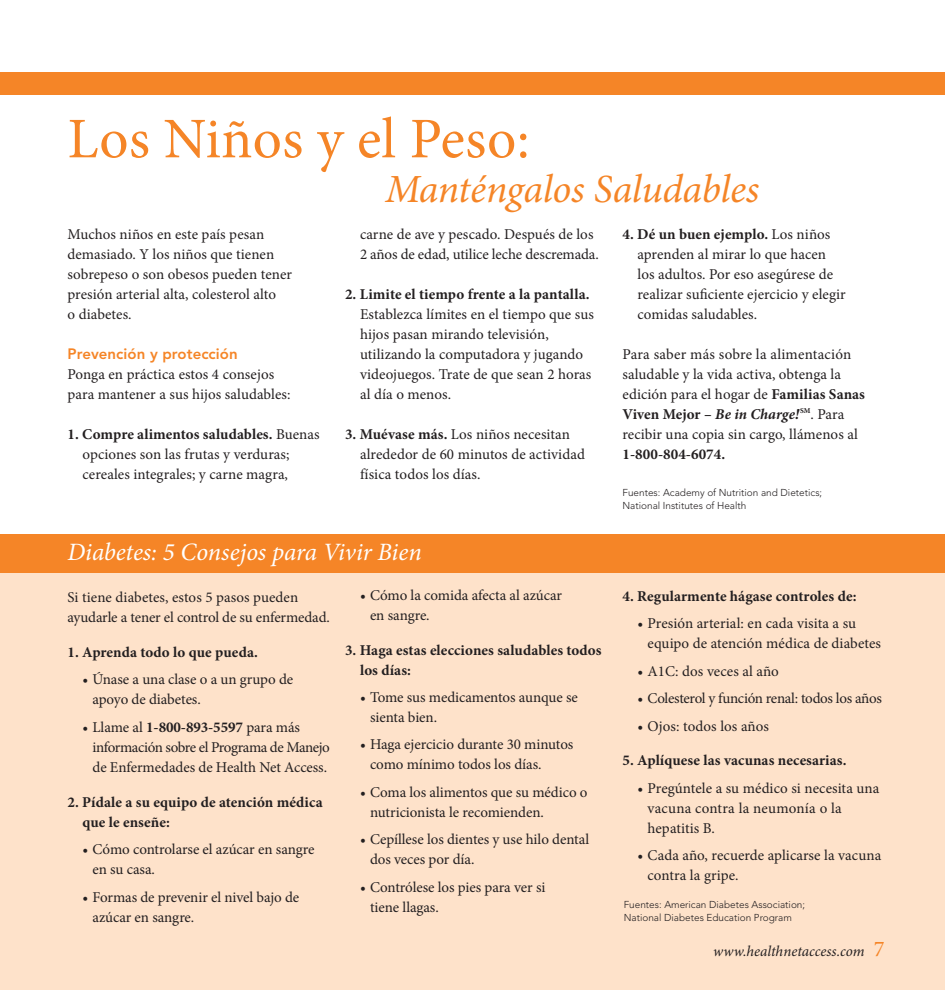
<style>
.page{position:relative;width:945px;height:990px;background:#fff}
.page>*{position:absolute;margin:0;border:0;box-sizing:border-box;transform-origin:0 0}
.t1{font:57.5px "Minion Pro";letter-spacing:.005em;color:#f58527}
.t2{font:italic 40px "Minion Pro";letter-spacing:-.01em;color:#f58527}
.t3{font:italic 25px "Minion Pro";letter-spacing:-.005em;color:#fff}
.t4{font:15px/20px "Minion Pro";color:#231f20}
.t5{font:700 15px/20px "Minion Pro";letter-spacing:.005em;color:#231f20}
.t6{font:15px "Minion Pro";letter-spacing:-.02em;color:#231f20}
.t7{font:italic 15px "Minion Pro";color:#231f20}
.t8{font:800 15px "Avenir LT Std";letter-spacing:.005em;color:#f58527}
.t9{font:300 10px/12.5px "Avenir LT Std";color:#231f20}
.s1{font-weight:700}
.s2{font-weight:700;font-style:italic}
.s3{font-style:normal;font-size:22.5px;color:#f58527}
</style>
<div class="page">
<div style="left:0;top:72px;width:945px;height:23px;background:#f58527"></div>
<div style="left:0;top:572px;width:945px;height:418px;background:#fee2ca"></div>
<div style="left:0;top:534px;width:945px;height:38px;background:#f58527"></div>
<h1 class="t1" style="left:68px;top:100px;width:464px">Los Niños y el Peso:</h1>
<h2 class="t2" style="left:385px;top:162px;width:376px">Manténgalos Saludables</h2>
<p class="t4" style="left:360px;top:224px;width:240px">carne de ave y pescado. Después de los<br>2 años de edad, utilice leche descremada.</p>
<p class="t5" style="left:345px;top:284px;width:246px">2. Limite el tiempo frente a la pantalla.</p>
<p class="t4" style="left:360px;top:304px;width:235px">Establezca límites en el tiempo que sus hijos pasan mirando televisión, utilizando la computadora y jugando videojuegos. Trate de que sean 2 horas al día o menos.</p>
<p class="t4" style="left:360px;top:424px;width:226px;text-indent:-15px"><span class="s1">3. Muévase más.</span> Los niños necesitan alrededor de 60 minutos de actividad física todos los días.</p>
<p class="t4" style="left:68px;top:224px;width:226px">Muchos niños en este país pesan demasiado. Y los niños que tienen sobrepeso o son obesos pueden tener presión arterial alta, colesterol alto<br>o diabetes.</p>
<p class="t8" style="left:68px;top:345px;width:172px">Prevención y protección</p>
<p class="t4" style="left:67px;top:364px;width:225px">Ponga en práctica estos 4 consejos para mantener a sus hijos saludables:</p>
<p class="t4" style="left:82px;top:424px;width:239px;text-indent:-15px"><span class="s1">1. Compre alimentos saludables.</span> Buenas opciones son las frutas y verduras; cereales integrales; y carne magra,</p>
<p class="t4" style="left:638px;top:224px;width:210px;text-indent:-15px"><span class="s1">4. Dé un buen ejemplo.</span> Los niños aprenden al mirar lo que hacen los adultos. Por eso asegúrese de realizar suficiente ejercicio y elegir comidas saludables.</p>
<p class="t4" style="left:622px;top:344px;width:244px">Para saber más sobre la alimentación saludable y la vida activa, obtenga la edición para el hogar de <span class="s1">Familias Sanas Viven Mejor –</span> <span class="s2">Be in Charge!</span><sup>SM</sup>. Para recibir una copia sin cargo, llámenos al</p>
<p class="t5" style="left:622px;top:444px;width:104px">1-800-804-6074.</p>
<p class="t9" style="left:622px;top:487px;width:201px">Fuentes: Academy of Nutrition and Dietetics;<br>National Institutes of Health</p>
<h3 class="t3" style="left:68px;top:535px;width:356px">Diabetes: 5 Consejos para Vivir Bien</h3>
<p class="t4" style="left:68px;top:587px;width:264px">Si tiene diabetes, estos 5 pasos pueden ayudarle a tener el control de su enfermedad.</p>
<p class="t5" style="left:68px;top:642px;width:192px">1. Aprenda todo lo que pueda.</p>
<p class="t4" style="left:93px;top:670px;width:202px;text-indent:-10px">• Únase a una clase o a un grupo de apoyo de diabetes.</p>
<p class="t4" style="left:93px;top:717px;width:239px;text-indent:-10px">• Llame al <span class="s1">1-800-893-5597</span> para más información sobre el Programa de Manejo de Enfermedades de Health Net Access.</p>
<p class="t5" style="left:83px;top:792px;width:242px;text-indent:-15px">2. Pídale a su equipo de atención médica que le enseñe:</p>
<p class="t4" style="left:93px;top:840px;width:223px;text-indent:-10px">• Cómo controlarse el azúcar en sangre en su casa.</p>
<p class="t4" style="left:93px;top:887px;width:208px;text-indent:-10px">• Formas de prevenir el nivel bajo de azúcar en sangre.</p>
<p class="t4" style="left:370px;top:585px;width:194px;text-indent:-10px">• Cómo la comida afecta al azúcar en sangre.</p>
<p class="t5" style="left:360px;top:640px;width:243px;text-indent:-15px">3. Haga estas elecciones saludables todos los días:</p>
<p class="t4" style="left:370px;top:687px;width:209px;text-indent:-10px">• Tome sus medicamentos aunque se sienta bien.</p>
<p class="t4" style="left:370px;top:735px;width:205px;text-indent:-10px">• Haga ejercicio durante 30 minutos como mínimo todos los días.</p>
<p class="t4" style="left:370px;top:782px;width:219px;text-indent:-10px">• Coma los alimentos que su médico o nutricionista le recomienden.</p>
<p class="t4" style="left:370px;top:830px;width:221px;text-indent:-10px">• Cepíllese los dientes y use hilo dental dos veces por día.</p>
<p class="t4" style="left:370px;top:877px;width:177px;text-indent:-10px">• Contrólese los pies para ver si tiene llagas.</p>
<p class="t5" style="left:623px;top:586px;width:235px">4. Regularmente hágase controles de:</p>
<p class="t4" style="left:648px;top:613px;width:235px;text-indent:-10px">• Presión arterial: en cada visita a su equipo de atención médica de diabetes</p>
<p class="t4" style="left:638px;top:661px;width:143px">• A1C: dos veces al año</p>
<p class="t6" style="left:638px;top:688px;width:246px">• Colesterol y función renal: todos los años</p>
<p class="t4" style="left:638px;top:716px;width:133px">• Ojos: todos los años</p>
<p class="t5" style="left:623px;top:751px;width:226px">5. Aplíquese las vacunas necesarias.</p>
<p class="t4" style="left:648px;top:778px;width:233px;text-indent:-10px">• Pregúntele a su médico si necesita una vacuna contra la neumonía o la hepatitis B.</p>
<p class="t4" style="left:648px;top:846px;width:235px;text-indent:-10px">• Cada año, recuerde aplicarse la vacuna contra la gripe.</p>
<p class="t9" style="left:624px;top:898px;width:183px">Fuentes: American Diabetes Association;<br>National Diabetes Education Program</p>
<p class="t7" style="left:713px;top:941px;width:173px">www.healthnetaccess.com <span class="s3">7</span></p>
</div>
